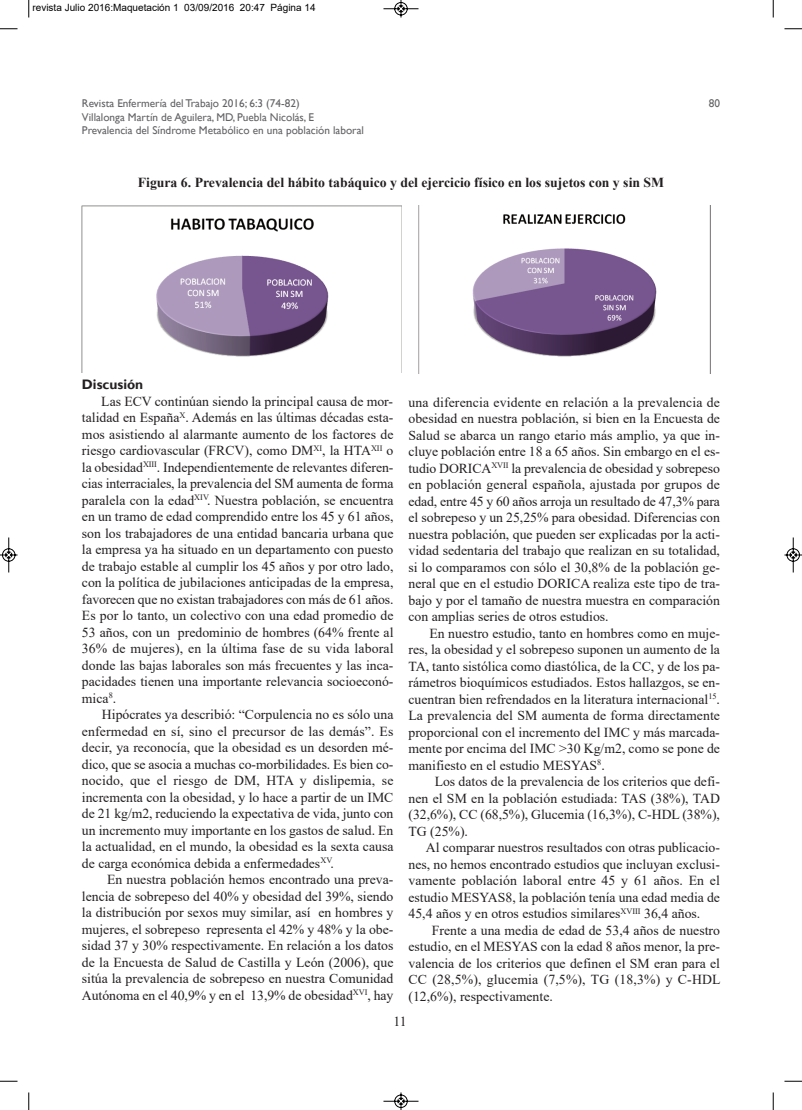
<style>
.page{position:relative;width:802px;height:1110px;background:#fff}
.page>*{position:absolute;margin:0;border:0;box-sizing:border-box;transform-origin:0 0}
.t1{font:13.75px/16.5px "Times New Roman";color:#231f20;text-align:justify}
.t2{font:700 13.75px "Times New Roman";color:#231f20}
.t3{font:700 13.75px "Gill Sans";color:#231f20}
.t4{font:11.25px/13.5px "Gill Sans";color:#636366}
.t5{font:10px "Arial";color:#000}
</style>
<div class="page">
<img style="left:82px;top:206px;width:319px;height:166px">
<img style="left:418px;top:206px;width:292px;height:167px">
<svg style="left:28px;top:0;width:2px;height:18px"></svg>
<svg style="left:0;top:28px;width:18px;height:2px"></svg>
<svg style="left:773px;top:0;width:1px;height:18px"></svg>
<svg style="left:784px;top:28px;width:18px;height:2px"></svg>
<svg style="left:28px;top:1092px;width:2px;height:18px"></svg>
<svg style="left:0;top:1081px;width:18px;height:1px"></svg>
<svg style="left:773px;top:1092px;width:1px;height:18px"></svg>
<svg style="left:784px;top:1081px;width:18px;height:1px"></svg>
<svg style="left:383px;top:0;width:36px;height:18px"></svg>
<svg style="left:383px;top:1092px;width:36px;height:18px"></svg>
<svg style="left:0;top:537px;width:18px;height:36px"></svg>
<svg style="left:784px;top:537px;width:18px;height:36px"></svg>
<p class="t5" style="left:32px;top:2px;width:284px">revista Julio 2016:Maquetación 1 03/09/2016 20:47 Página 14</p>
<p class="t4" style="left:82px;top:97px;width:283px">Revista Enfermería del Trabajo 2016; 6:3 (74-82)<br>Villalonga Martín de Aguilera, MD, Puebla Nicolás, E<br>Prevalencia del Síndrome Metabólico en una población laboral</p>
<p class="t2" style="left:138px;top:175px;width:528px">Figura 6. Prevalencia del hábito tabáquico y del ejercicio físico en los sujetos con y sin SM</p>
<p class="t4" style="left:708px;top:97px;width:13px">80</p>
<p class="t3" style="left:82px;top:376px;width:63px">Discusión</p>
<p class="t1" style="left:82px;top:393px;width:313px;text-indent:19px">Las ECV continúan siendo la principal causa de mor&shy;talidad en España<sup>X</sup>. Además en las últimas décadas esta&shy;mos asistiendo al alarmante aumento de los factores de riesgo cardiovascular (FRCV), como DM<sup>XI</sup>, la HTA<sup>XII</sup> o la obesidad<sup>XIII</sup>. Independientemente de relevantes diferen&shy;cias interraciales, la prevalencia del SM aumenta de forma paralela con la edad<sup>XIV</sup>. Nuestra población, se encuentra en un tramo de edad comprendido entre los 45 y 61 años, son los trabajadores de una entidad bancaria urbana que la empresa ya ha situado en un departamento con puesto de trabajo estable al cumplir los 45 años y por otro lado, con la política de jubilaciones anticipadas de la empresa, favorecen que no existan trabajadores con más de 61 años.<br>Es por lo tanto, un colectivo con una edad promedio de 53 años, con un predominio de hombres (64% frente al 36% de mujeres), en la última fase de su vida laboral donde las bajas laborales son más frecuentes y las inca&shy;pacidades tienen una importante relevancia socioeconó&shy;mica<sup>8</sup>.</p>
<p class="t1" style="left:82px;top:706px;width:313px;text-indent:20px">Hipócrates ya describió: “Corpulencia no es sólo una enfermedad en sí, sino el precursor de las demás”. Es decir, ya reconocía, que la obesidad es un desorden mé&shy;dico, que se asocia a muchas co-morbilidades. Es bien co&shy;nocido, que el riesgo de DM, HTA y dislipemia, se incrementa con la obesidad, y lo hace a partir de un IMC de 21 kg/m2, reduciendo la expectativa de vida, junto con un incremento muy importante en los gastos de salud. En la actualidad, en el mundo, la obesidad es la sexta causa de carga económica debida a enfermedades<sup>XV</sup>.</p>
<p class="t1" style="left:82px;top:871px;width:313px;text-indent:25px">En nuestra población hemos encontrado una preva&shy;lencia de sobrepeso del 40% y obesidad del 39%, siendo la distribución por sexos muy similar, así en hombres y mujeres, el sobrepeso representa el 42% y 48% y la obe&shy;sidad 37 y 30% respectivamente. En relación a los datos de la Encuesta de Salud de Castilla y León (2006), que sitúa la prevalencia de sobrepeso en nuestra Comunidad Autónoma en el 40,9% y en el 13,9% de obesidad<sup>XVI</sup>, hay</p>
<p class="t1" style="left:408px;top:394px;width:313px">una diferencia evidente en relación a la prevalencia de obesidad en nuestra población, si bien en la Encuesta de Salud se abarca un rango etario más amplio, ya que in&shy;cluye población entre 18 a 65 años. Sin embargo en el es&shy;tudio DORICA<sup>XVII</sup> la prevalencia de obesidad y sobrepeso en población general española, ajustada por grupos de edad, entre 45 y 60 años arroja un resultado de 47,3% para el sobrepeso y un 25,25% para obesidad. Diferencias con nuestra población, que pueden ser explicadas por la acti&shy;vidad sedentaria del trabajo que realizan en su totalidad, si lo comparamos con sólo el 30,8% de la población ge&shy;neral que en el estudio DORICA realiza este tipo de tra&shy;bajo y por el tamaño de nuestra muestra en comparación con amplias series de otros estudios.</p>
<p class="t1" style="left:408px;top:625px;width:313px;text-indent:21px">En nuestro estudio, tanto en hombres como en muje&shy;res, la obesidad y el sobrepeso suponen un aumento de la TA, tanto sistólica como diastólica, de la CC, y de los pa&shy;rámetros bioquímicos estudiados. Estos hallazgos, se en&shy;cuentran bien refrendados en la literatura internacional<sup>15</sup>.<br>La prevalencia del SM aumenta de forma directamente proporcional con el incremento del IMC y más marcada&shy;mente por encima del IMC &gt;30 Kg/m2, como se pone de manifiesto en el estudio MESYAS<sup>8</sup>.</p>
<p class="t1" style="left:408px;top:773px;width:313px;text-indent:26px">Los datos de la prevalencia de los criterios que defi&shy;nen el SM en la población estudiada: TAS (38%), TAD (32,6%), CC (68,5%), Glucemia (16,3%), C-HDL (38%), TG (25%).</p>
<p class="t1" style="left:408px;top:839px;width:313px;text-indent:17px">Al comparar nuestros resultados con otras publicacio&shy;nes, no hemos encontrado estudios que incluyan exclusi&shy;vamente población laboral entre 45 y 61 años. En el estudio MESYAS8, la población tenía una edad media de 45,4 años y en otros estudios similares<sup>XVIII</sup> 36,4 años.</p>
<p class="t1" style="left:408px;top:922px;width:313px;text-indent:23px">Frente a una media de edad de 53,4 años de nuestro estudio, en el MESYAS con la edad 8 años menor, la pre&shy;valencia de los criterios que definen el SM eran para el CC (28,5%), glucemia (7,5%), TG (18,3%) y C-HDL (12,6%), respectivamente.</p>
<p class="t1" style="left:393px;top:1013px;width:15px">11</p>
</div>
